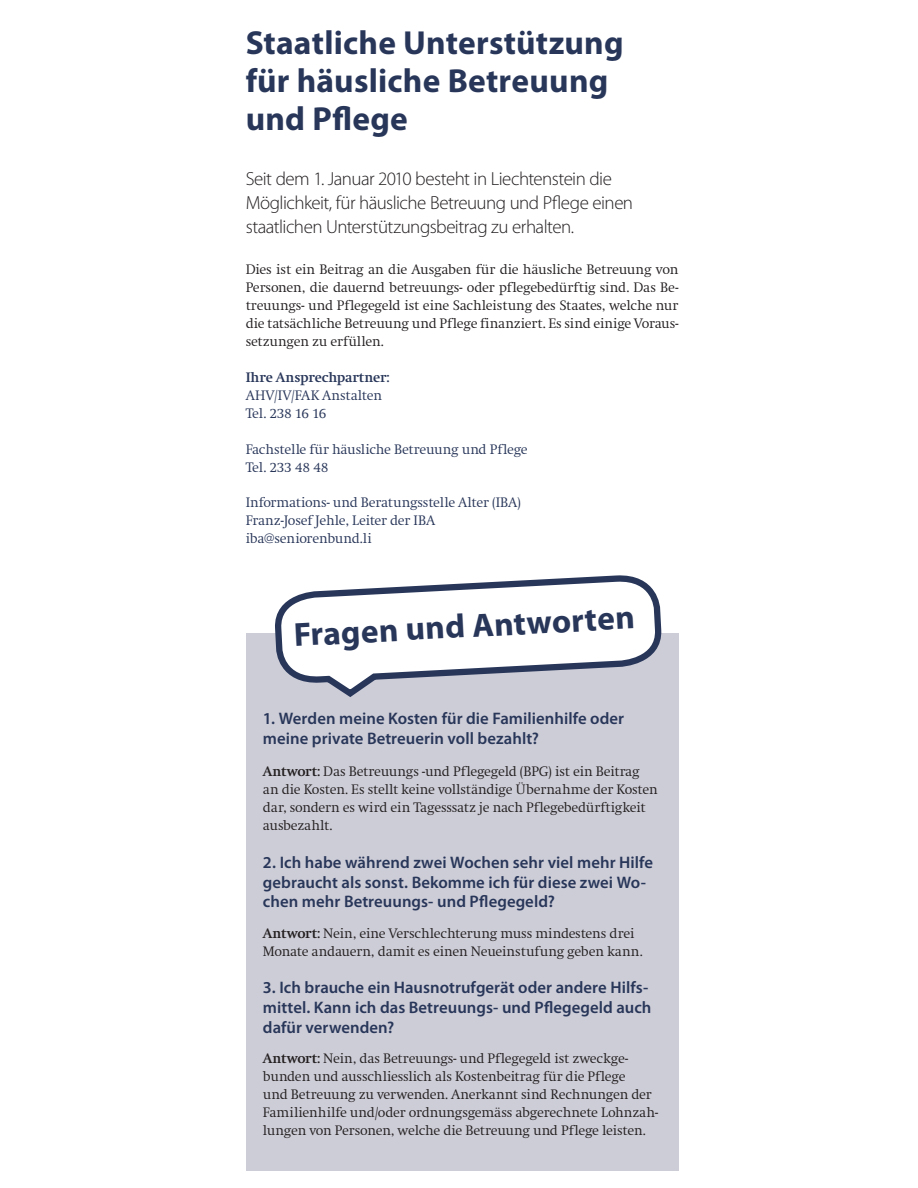
<style>
.page{position:relative;width:918px;height:1188px;background:#fff}
.page>*{position:absolute;margin:0;border:0;box-sizing:border-box;transform-origin:0 0}
.t1{font:700 33.45px/38px "Myriad Pro";letter-spacing:.005em;color:#283659}
.t2{font:300 19.05px/24.3px "Myriad Pro";letter-spacing:-.03em;color:#231f20}
.t3{font:600 16.65px/19.8px "Myriad Pro";letter-spacing:.005em;color:#283659}
.t4{font:300 14.25px/18px "Swift";letter-spacing:-.01em;color:#231f20}
.t5{font:300 14.25px/17.9px "Swift";letter-spacing:-.015em;color:#283659}
.t6{font:700 14.25px "Swift";letter-spacing:-.005em;color:#283659}
.s1{font-weight:700}
</style>
<div class="page">
<div style="left:246px;top:633px;width:432px;height:538px;background:#cdcdd7"></div>
<svg style="left:275px;top:577px;width:387px;height:120px"></svg>
<h1 class="t1" style="left:246px;top:26px;width:379px">Staatliche Unterstützung für häusliche Betreuung und Pflege</h1>
<h2 class="t2" style="left:246px;top:168px;width:389px">Seit dem 1. Januar 2010 besteht in Liechtenstein die<br>Möglichkeit, für häusliche Betreuung und Pflege einen staatlichen Unterstützungsbeitrag zu erhalten.</h2>
<p class="t4" style="left:246px;top:262px;width:434px;text-align:justify">Dies ist ein Beitrag an die Ausgaben für die häusliche Betreuung von Personen, die dauernd betreuungs- oder pflegebedürftig sind. Das Be&shy;treuungs- und Pflegegeld ist eine Sachleistung des Staates, welche nur die tatsächliche Betreuung und Pflege finanziert. Es sind einige Voraus&shy;setzungen zu erfüllen.</p>
<p class="t6" style="left:246px;top:372px;width:145px">Ihre Ansprechpartner:</p>
<p class="t5" style="left:246px;top:388px;width:138px">AHV/IV/FAK Anstalten<br>Tel. 238 16 16</p>
<p class="t5" style="left:246px;top:441px;width:284px">Fachstelle für häusliche Betreuung und Pflege<br>Tel. 233 48 48</p>
<p class="t5" style="left:246px;top:495px;width:277px">Informations- und Beratungsstelle Alter (IBA)<br>Franz-Josef Jehle, Leiter der IBA iba@seniorenbund.li</p>
<h1 class="t1" style="left:293px;top:618px;width:343px;rotate:-3deg">Fragen und Antworten</h1>
<p class="t3" style="left:263px;top:710px;width:363px">1. Werden meine Kosten für die Familienhilfe oder meine private Betreuerin voll bezahlt?</p>
<p class="t4" style="left:263px;top:764px;width:397px"><span class="s1">Antwort:</span> Das Betreuungs -und Pflegegeld (BPG) ist ein Beitrag an die Kosten. Es stellt keine vollständige Übernahme der Kosten dar, sondern es wird ein Tagesssatz je nach Pflegebedürftigkeit ausbezahlt.</p>
<p class="t3" style="left:263px;top:854px;width:392px">2. Ich habe während zwei Wochen sehr viel mehr Hilfe gebraucht als sonst. Bekomme ich für diese zwei Wo&shy;chen mehr Betreuungs- und Pflegegeld?</p>
<p class="t4" style="left:263px;top:925px;width:381px"><span class="s1">Antwort:</span> Nein, eine Verschlechterung muss mindestens drei<br>Monate andauern, damit es einen Neueinstufung geben kann.</p>
<p class="t3" style="left:263px;top:979px;width:390px">3. Ich brauche ein Hausnotrufgerät oder andere Hilfs&shy;mittel. Kann ich das Betreuungs- und Pflegegeld auch dafür verwenden?</p>
<p class="t4" style="left:263px;top:1051px;width:397px"><span class="s1">Antwort:</span> Nein, das Betreuungs- und Pflegegeld ist zweckge&shy;bunden und ausschliesslich als Kostenbeitrag für die Pflege<br>und Betreuung zu verwenden. Anerkannt sind Rechnungen der Familienhilfe und/oder ordnungsgemäss abgerechnete Lohnzah&shy;lungen von Personen, welche die Betreuung und Pflege leisten.</p>
</div>
